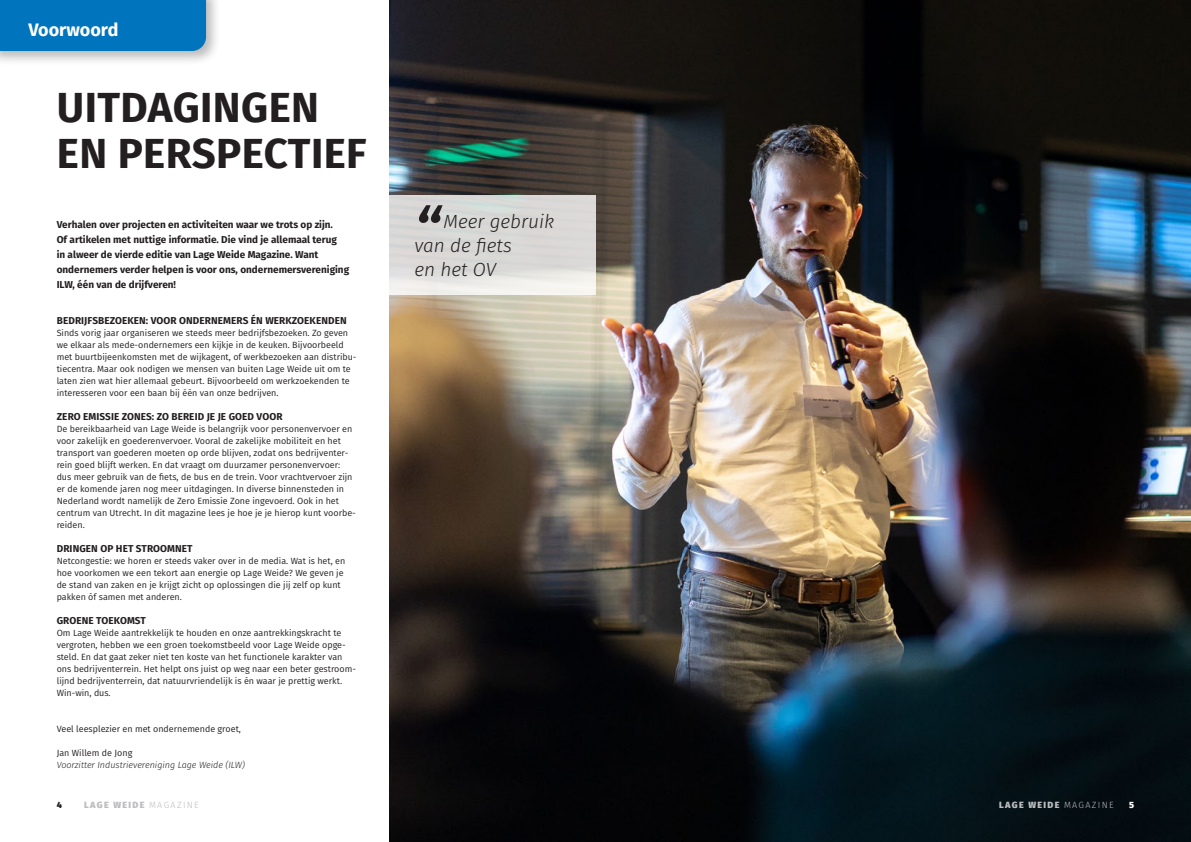
<style>
.page{position:relative;width:1191px;height:842px;background:#fff}
.page>*{position:absolute;margin:0;border:0;box-sizing:border-box;transform-origin:0 0}
.t1{font:italic 600 60px "Fira Sans";color:#231f20}
.t2{font:700 42px/46px "Fira Sans";letter-spacing:.01em;color:#231f20}
.t3{font:italic 300 19px/24px "Fira Sans";color:#231f20}
.t4{font:700 18px "Fira Sans";color:#fff}
.t5{font:700 10px/15px "Fira Sans";color:#231f20}
.t6{font:9px/12px "Fira Sans";color:#231f20}
.t7{font:italic 300 9px "Fira Sans";color:#231f20}
.t8{font:800 9px "Fira Sans";letter-spacing:.15em;color:#bcbdc0}
.t9{font:800 9px "Fira Sans";color:#231f20}
.t10{font:800 9px "Fira Sans";color:#fff}
.s1{font-weight:300}
</style>
<div class="page">
<img style="left:389px;top:0;width:802px;height:842px">
<svg style="left:389px;top:195px;width:206px;height:100px;fill:#dad9d7"></svg>
<div style="left:0;top:0;width:221px;height:66px;background:#231f20;opacity:.3"></div>
<div style="left:0;top:0;width:206px;height:51px;background:#0074bc"></div>
<h3 class="t4" style="left:28px;top:15px;width:92px">Voorwoord</h3>
<h2 class="t2" style="left:57px;top:81px;width:311px">UITDAGINGEN<br>EN PERSPECTIEF</h2>
<p class="t5" style="left:57px;top:216px;width:294px">Verhalen over projecten en activiteiten waar we trots op zijn.<br>Of artikelen met nuttige informatie. Die vind je allemaal terug<br>in alweer de vierde editie van Lage Weide Magazine. Want ondernemers verder helpen is voor ons, ondernemersvereniging ILW, één van de drijfveren!</p>
<p class="t5" style="left:57px;top:312px;width:291px">BEDRIJFSBEZOEKEN: VOOR ONDERNEMERS ÉN WERKZOEKENDEN</p>
<p class="t6" style="left:57px;top:327px;width:301px">Sinds vorig jaar organiseren we steeds meer bedrijfsbezoeken. Zo geven we elkaar als mede-ondernemers een kijkje in de keuken. Bijvoorbeeld met buurtbijeenkomsten met de wijkagent, of werkbezoeken aan distribu&shy;tiecentra. Maar ook nodigen we mensen van buiten Lage Weide uit om te laten zien wat hier allemaal gebeurt. Bijvoorbeeld om werkzoekenden te interesseren voor een baan bij één van onze bedrijven.</p>
<p class="t5" style="left:57px;top:408px;width:227px">ZERO EMISSIE ZONES: ZO BEREID JE JE GOED VOOR</p>
<p class="t6" style="left:57px;top:423px;width:301px">De bereikbaarheid van Lage Weide is belangrijk voor personenvervoer en voor zakelijk en goederenvervoer. Vooral de zakelijke mobiliteit en het transport van goederen moeten op orde blijven, zodat ons bedrijventer&shy;rein goed blijft werken. En dat vraagt om duurzamer personenvervoer: dus meer gebruik van de fiets, de bus en de trein. Voor vrachtvervoer zijn er de komende jaren nog meer uitdagingen. In diverse binnensteden in Nederland wordt namelijk de Zero Emissie Zone ingevoerd. Ook in het centrum van Utrecht. In dit magazine lees je hoe je je hierop kunt voorbe&shy;reiden.</p>
<p class="t5" style="left:57px;top:540px;width:137px">DRINGEN OP HET STROOMNET</p>
<p class="t6" style="left:57px;top:555px;width:290px">Netcongestie: we horen er steeds vaker over in de media. Wat is het, en hoe voorkomen we een tekort aan energie op Lage Weide? We geven je de stand van zaken en je krijgt zicht op oplossingen die jij zelf op kunt pakken óf samen met anderen.</p>
<p class="t5" style="left:57px;top:612px;width:91px">GROENE TOEKOMST</p>
<p class="t6" style="left:57px;top:627px;width:301px">Om Lage Weide aantrekkelijk te houden en onze aantrekkingskracht te vergroten, hebben we een groen toekomstbeeld voor Lage Weide opge&shy;steld. En dat gaat zeker niet ten koste van het functionele karakter van ons bedrijventerrein. Het helpt ons juist op weg naar een beter gestroom&shy;lijnd bedrijventerrein, dat natuurvriendelijk is én waar je prettig werkt.<br>Win-win, dus.</p>
<p class="t6" style="left:57px;top:723px;width:186px">Veel leesplezier en met ondernemende groet,</p>
<p class="t6" style="left:57px;top:747px;width:77px">Jan Willem de Jong</p>
<p class="t7" style="left:57px;top:759px;width:190px">Voorzitter Industrievereniging Lage Weide (ILW)</p>
<p class="t9" style="left:57px;top:797px;width:7px">4</p>
<p class="t8" style="left:84px;top:797px;width:116px">LAGE WEIDE <span class="s1">MAGAZINE</span></p>
<h1 class="t1" style="left:414px;top:181px;width:28px">“</h1>
<h3 class="t3" style="left:414px;top:209px;width:141px;text-indent:29px">Meer gebruik van de fiets<br>en het OV</h3>
<p class="t8" style="left:999px;top:797px;width:116px">LAGE WEIDE <span class="s1">MAGAZINE</span></p>
<p class="t10" style="left:1129px;top:797px;width:7px">5</p>
</div>
